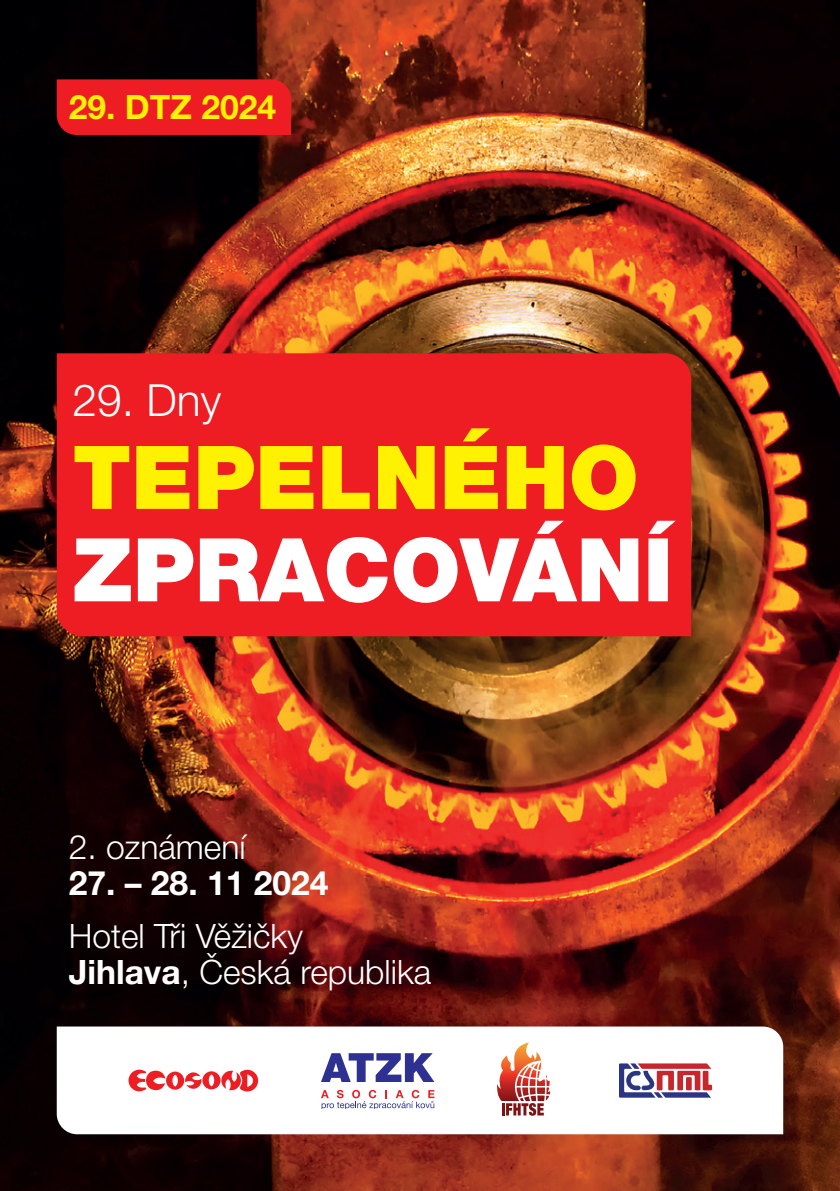
<style>
.page{position:relative;width:840px;height:1191px;background:#fff}
.page>*{position:absolute;margin:0;border:0;box-sizing:border-box;transform-origin:0 0}
.t1{font:900 88px "Helvetica Neue LT Pro";color:#fff}
.t2{font:900 88px "Helvetica Neue LT Pro";color:#fff101}
.t3{font:300 44.4px "Helvetica Neue LT Pro";color:#fff}
.t4{font:300 33.6px/36.4px "Helvetica Neue LT Pro";color:#fff}
.t5{font:700 33.6px "Helvetica Neue LT Pro";color:#fff}
.t6{font:700 33.6px "Helvetica Neue LT Pro";color:#fff101}
.s1{font-weight:700}
</style>
<div class="page">
<img style="left:0;top:0;width:839px;height:1191px">
<div style="left:57px;top:79px;width:234px;height:56px;background:#ee1d23"></div>
<div style="left:57px;top:353px;width:634px;height:283px;background:#ee1d23"></div>
<svg style="left:57px;top:1026px;width:725px;height:108px"></svg>
<svg style="left:128px;top:1067px;width:130px;height:26px"></svg>
<svg style="left:618px;top:1063px;width:93px;height:34px"></svg>
<svg style="left:496px;top:1042px;width:54px;height:73px"></svg>
<svg style="left:321px;top:1053px;width:113px;height:29px"></svg>
<svg style="left:321px;top:1089px;width:113px;height:19px"></svg>
<p class="t6" style="left:69px;top:86px;width:209px">29. DTZ 2024</p>
<h2 class="t3" style="left:72px;top:373px;width:150px">29. Dny</h2>
<h1 class="t2" style="left:72px;top:425px;width:567px">TEPELNÉHO</h1>
<h1 class="t1" style="left:72px;top:517px;width:601px">ZPRACOVÁNÍ</h1>
<p class="t4" style="left:69px;top:828px;width:178px">2. oznámení</p>
<p class="t5" style="left:69px;top:862px;width:261px">27. – 28. 11 2024</p>
<p class="t4" style="left:69px;top:916px;width:364px">Hotel Tři Věžičky<br><span class="s1">Jihlava</span>, Česká republika</p>
</div>
